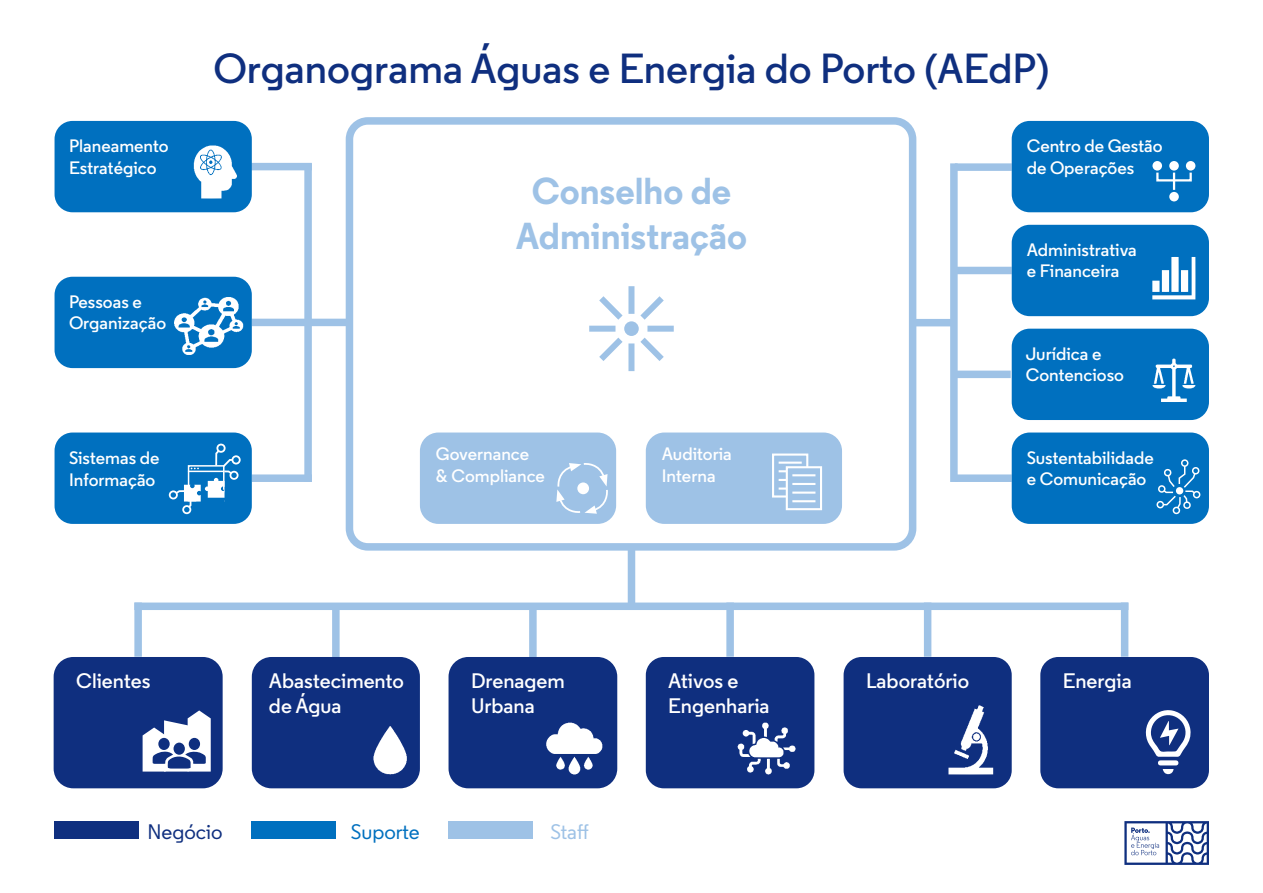
<style>
.page{position:relative;width:1263px;height:893px;background:#fff}
.page>*{position:absolute;margin:0;border:0;box-sizing:border-box;transform-origin:0 0}
.t1{font:600 42px "Regular";color:#0f2f7f}
.t2{font:700 37.5px/45px "Regular";color:#9ec2e6;text-align:center}
.t3{font:600 21px/25.2px "Regular";color:#fff}
.t4{font:500 21px "Regular";color:#0f2f7f}
.t5{font:500 21px "Regular";color:#0070bf}
.t6{font:500 21px "Regular";color:#9ec2e6}
.t7{font:600 18px/21.6px "Regular";color:#fff}
</style>
<div class="page">
<div style="left:529px;top:604px;width:8px;height:53px;background:#9ec2e6"></div>
<div style="left:646px;top:657px;width:168px;height:131px;background:#0f2f7f;border-radius:18px"></div>
<div style="left:843px;top:657px;width:169px;height:131px;background:#0f2f7f;border-radius:18px"></div>
<div style="left:1040px;top:657px;width:169px;height:131px;background:#0f2f7f;border-radius:18px"></div>
<svg style="left:1145px;top:710px;width:46px;height:64px"></svg>
<div style="left:955px;top:163px;width:57px;height:8px;background:#9ec2e6"></div>
<div style="left:955px;top:474px;width:57px;height:8px;background:#9ec2e6"></div>
<div style="left:950px;top:163px;width:8px;height:319px;background:#9ec2e6"></div>
<div style="left:954px;top:267px;width:58px;height:7px;background:#9ec2e6"></div>
<div style="left:954px;top:371px;width:57px;height:7px;background:#9ec2e6"></div>
<div style="left:912px;top:319px;width:42px;height:7px;background:#9ec2e6"></div>
<div style="left:304px;top:163px;width:8px;height:319px;background:#9ec2e6"></div>
<div style="left:251px;top:163px;width:61px;height:7px;background:#9ec2e6"></div>
<div style="left:252px;top:319px;width:98px;height:7px;background:#9ec2e6"></div>
<div style="left:252px;top:474px;width:60px;height:8px;background:#9ec2e6"></div>
<div style="left:134px;top:602px;width:994px;height:8px;background:#9ec2e6"></div>
<div style="left:628px;top:547px;width:7px;height:59px;background:#9ec2e6"></div>
<div style="left:726px;top:602px;width:8px;height:55px;background:#9ec2e6"></div>
<div style="left:134px;top:602px;width:8px;height:55px;background:#9ec2e6"></div>
<div style="left:332px;top:604px;width:8px;height:53px;background:#9ec2e6"></div>
<div style="left:1121px;top:602px;width:7px;height:55px;background:#9ec2e6"></div>
<div style="left:924px;top:602px;width:7px;height:55px;background:#9ec2e6"></div>
<div style="left:1012px;top:121px;width:197px;height:91px;background:#0070bf;border-radius:18px"></div>
<div style="left:1012px;top:329px;width:197px;height:91px;background:#0070bf;border-radius:18px"></div>
<div style="left:1152px;top:161px;width:10px;height:10px;background:#fff;border-radius:50%"></div>
<div style="left:1169px;top:161px;width:10px;height:10px;background:#fff;border-radius:50%"></div>
<div style="left:1169px;top:192px;width:10px;height:9px;background:#fff;border-radius:50%"></div>
<div style="left:1186px;top:161px;width:9px;height:10px;background:#fff;border-radius:50%"></div>
<div style="left:1156px;top:171px;width:36px;height:10px;border:2px solid #fff"></div>
<svg style="left:1173px;top:173px;width:2px;height:17px"></svg>
<div style="left:1012px;top:225px;width:197px;height:91px;background:#0070bf;border-radius:18px"></div>
<svg style="left:1152px;top:257px;width:43px;height:42px"></svg>
<svg style="left:1152px;top:359px;width:43px;height:43px"></svg>
<div style="left:252px;top:657px;width:168px;height:131px;background:#0f2f7f;border-radius:20px"></div>
<svg style="left:373px;top:726px;width:34px;height:48px"></svg>
<div style="left:55px;top:121px;width:197px;height:91px;background:#0070bf;border-radius:18px"></div>
<svg style="left:194px;top:146px;width:43px;height:53px"></svg>
<div style="left:448px;top:657px;width:169px;height:131px;background:#0f2f7f;border-radius:20px"></div>
<svg style="left:546px;top:723px;width:56px;height:51px"></svg>
<svg style="left:738px;top:723px;width:57px;height:51px"></svg>
<svg style="left:948px;top:705px;width:45px;height:69px"></svg>
<div style="left:346px;top:117px;width:570px;height:434px;border:8px solid #9ec2e6;border-radius:18px"></div>
<div style="left:647px;top:326px;width:27px;height:6px;background:#9ec2e6"></div>
<div style="left:589px;top:326px;width:26px;height:6px;background:#9ec2e6"></div>
<div style="left:628px;top:286px;width:6px;height:28px;background:#9ec2e6"></div>
<div style="left:628px;top:343px;width:6px;height:28px;background:#9ec2e6"></div>
<svg style="left:593px;top:290px;width:77px;height:77px"></svg>
<div style="left:420px;top:432px;width:196px;height:92px;background:#9ec2e6;border-radius:18px"></div>
<svg style="left:556px;top:463px;width:52px;height:51px"></svg>
<div style="left:646px;top:432px;width:196px;height:92px;background:#9ec2e6;border-radius:18px"></div>
<div style="left:772px;top:453px;width:36px;height:45px;background:#9ec2e6;border:2px solid #fff"></div>
<hr style="left:779px;top:462px;width:23px;height:2px;background:#fff">
<hr style="left:779px;top:470px;width:23px;height:2px;background:#fff">
<hr style="left:779px;top:479px;width:23px;height:2px;background:#fff">
<hr style="left:779px;top:487px;width:23px;height:3px;background:#fff">
<div style="left:786px;top:466px;width:36px;height:44px;background:#9ec2e6;border:2px solid #fff"></div>
<hr style="left:792px;top:474px;width:23px;height:2px;background:#fff">
<hr style="left:792px;top:483px;width:23px;height:2px;background:#fff">
<hr style="left:792px;top:492px;width:23px;height:2px;background:#fff">
<hr style="left:792px;top:500px;width:23px;height:2px;background:#fff">
<div style="left:55px;top:277px;width:197px;height:91px;background:#0070bf;border-radius:18px"></div>
<svg style="left:174px;top:297px;width:69px;height:58px"></svg>
<div style="left:1012px;top:432px;width:197px;height:92px;background:#0070bf;border-radius:18px"></div>
<div style="left:1156px;top:501px;width:8px;height:7px;border:2px solid #fff;border-radius:50%"></div>
<div style="left:1181px;top:459px;width:7px;height:8px;border:2px solid #fff;border-radius:50%"></div>
<div style="left:1158px;top:485px;width:7px;height:8px;border:2px solid #fff;border-radius:50%"></div>
<div style="left:1173px;top:507px;width:7px;height:7px;border:2px solid #fff;border-radius:50%"></div>
<svg style="left:1162px;top:465px;width:38px;height:46px"></svg>
<div style="left:54px;top:657px;width:169px;height:131px;background:#0f2f7f;border-radius:20px"></div>
<svg style="left:143px;top:710px;width:68px;height:62px"></svg>
<div style="left:54px;top:821px;width:84px;height:18px;background:#0f2f7f"></div>
<div style="left:251px;top:821px;width:85px;height:18px;background:#0070bf"></div>
<div style="left:448px;top:821px;width:85px;height:18px;background:#9ec2e6"></div>
<svg style="left:1124px;top:821px;width:85px;height:44px"></svg>
<div style="left:55px;top:432px;width:197px;height:92px;background:#0070bf;border-radius:18px"></div>
<div style="left:231px;top:455px;width:10px;height:9px;border:2px solid #fff;border-radius:50%"></div>
<div style="left:182px;top:505px;width:9px;height:9px;border:2px solid #fff;border-radius:50%"></div>
<div style="left:169px;top:490px;width:9px;height:9px;border:2px solid #fff;border-radius:50%"></div>
<svg style="left:174px;top:443px;width:60px;height:66px"></svg>
<div style="left:230px;top:471px;width:9px;height:9px;border:2px solid #fff;border-radius:50%"></div>
<p class="t7" style="left:69px;top:135px;width:101px">Planeamento<br>Estratégico</p>
<p class="t7" style="left:69px;top:291px;width:99px">Pessoas e<br>Organização</p>
<p class="t7" style="left:69px;top:447px;width:92px">Sistemas de<br>Informação</p>
<h1 class="t1" style="left:213px;top:43px;width:837px">Organograma Águas e Energia do Porto (AEdP)</h1>
<h2 class="t2" style="left:516px;top:168px;width:233px">Conselho de<br>Administração</h2>
<p class="t7" style="left:436px;top:443px;width:111px">Governance &amp; Compliance</p>
<p class="t7" style="left:662px;top:443px;width:71px">Auditoria<br>Interna</p>
<p class="t7" style="left:1027px;top:135px;width:137px">Centro de Gestão de Operações</p>
<p class="t7" style="left:1027px;top:239px;width:112px">Administrativa e Financeira</p>
<p class="t7" style="left:1026px;top:342px;width:100px">Jurídica e<br>Contencioso</p>
<p class="t7" style="left:1027px;top:446px;width:129px">Sustentabilidade e Comunicação</p>
<p class="t3" style="left:76px;top:668px;width:76px">Clientes</p>
<p class="t3" style="left:269px;top:668px;width:137px">Abastecimento de Água</p>
<p class="t3" style="left:471px;top:668px;width:95px">Drenagem<br>Urbana</p>
<p class="t3" style="left:668px;top:668px;width:103px">Ativos e<br>Engenharia</p>
<p class="t3" style="left:866px;top:668px;width:105px">Laboratório</p>
<p class="t3" style="left:1063px;top:668px;width:70px">Energia</p>
<p class="t4" style="left:148px;top:819px;width:77px">Negócio</p>
<p class="t5" style="left:351px;top:819px;width:71px">Suporte</p>
<p class="t6" style="left:550px;top:819px;width:40px">Staff</p>
</div>
